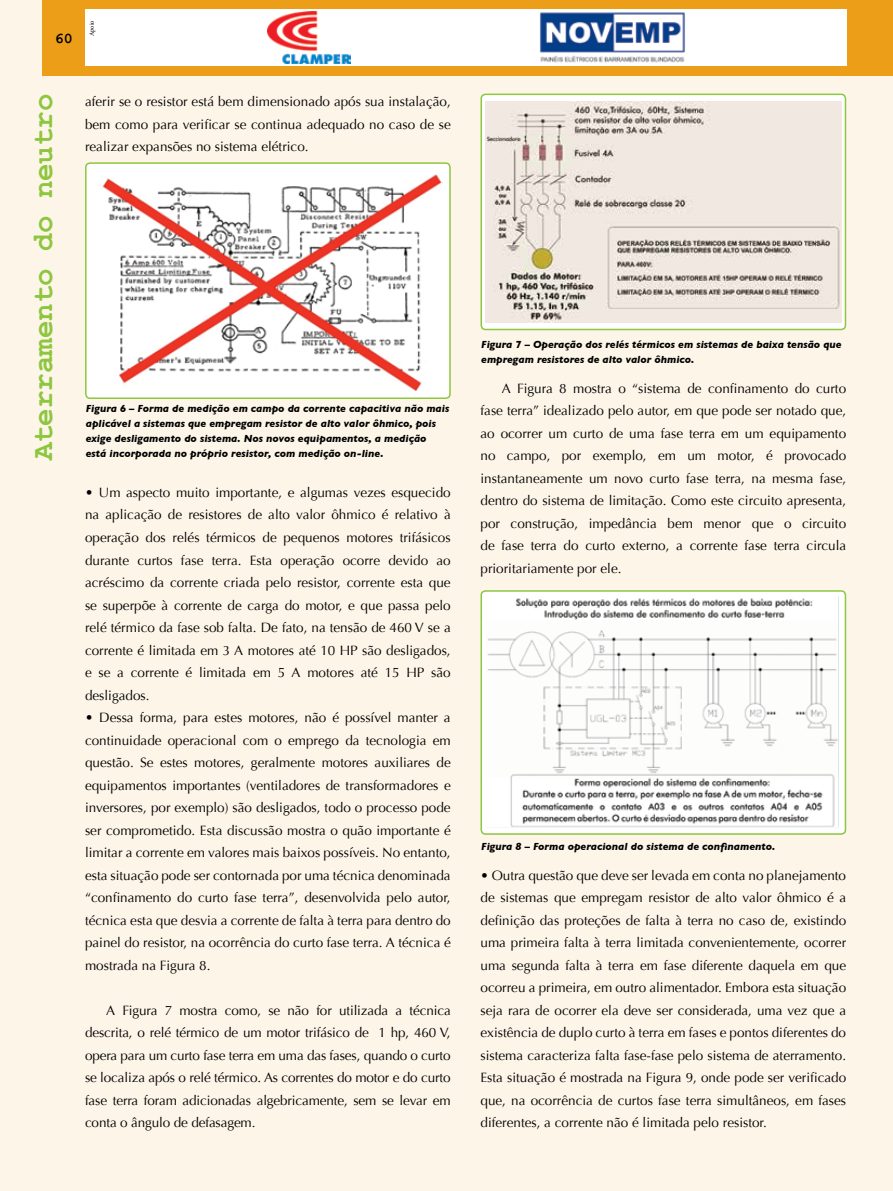
<style>
.page{position:relative;width:893px;height:1191px;background:#fdf5e8}
.page>*{position:absolute;margin:0;border:0;box-sizing:border-box;transform-origin:0 0}
.t1{font:700 30px "Courier New";color:#8dc63f}
.t2{font:700 15px "Courier New";color:#000}
.t3{font:13.5px/22.5px "Optima";color:#000;text-align:justify}
.t4{font:italic 700 10.5px/15px "Gill Sans";color:#000}
.t5{font:6.3px "Minion Pro";letter-spacing:-.005em;color:#000}
</style>
<div class="page">
<div style="left:43px;top:0;width:850px;height:76px;background:#ed9e19"></div>
<div style="left:85px;top:9px;width:761px;height:57px;background:#fff"></div>
<img style="left:268px;top:11px;width:82px;height:52px">
<img style="left:540px;top:12px;width:145px;height:51px">
<div style="left:86px;top:163px;width:364px;height:235px;background:#fff;border-radius:4px"></div>
<div style="left:85px;top:162px;width:366px;height:237px;border:2px solid #8dc63f;border-radius:4px"></div>
<div style="left:481px;top:94px;width:364px;height:235px;background:#fff;border-radius:4px"></div>
<div style="left:480px;top:94px;width:366px;height:236px;border:2px solid #8dc63f;border-radius:4px"></div>
<img style="left:102px;top:174px;width:340px;height:217px">
<img style="left:485px;top:101px;width:356px;height:221px">
<div style="left:481px;top:591px;width:364px;height:243px;background:#fff;border-radius:4px"></div>
<div style="left:480px;top:590px;width:366px;height:244px;border:2px solid #8dc63f;border-radius:4px"></div>
<img style="left:487px;top:596px;width:352px;height:232px">
<p class="t2" style="left:55px;top:29px;width:19px">60</p>
<p class="t5" style="left:88px;top:36px;width:17px;rotate:-90deg">Apoio</p>
<h1 class="t1" style="left:24px;top:460px;width:368px;rotate:-90deg">Aterramento do neutro</h1>
<p class="t3" style="left:85px;top:90px;width:367px">aferir se o resistor está bem dimensionado após sua instalação, bem como para verificar se continua adequado no caso de se realizar expansões no sistema elétrico.</p>
<p class="t3" style="left:85px;top:481px;width:367px">• Um aspecto muito importante, e algumas vezes esquecido na aplicação de resistores de alto valor ôhmico é relativo à operação dos relés térmicos de pequenos motores trifásicos durante curtos fase terra. Esta operação ocorre devido ao acréscimo da corrente criada pelo resistor, corrente esta que se superpõe à corrente de carga do motor, e que passa pelo relé térmico da fase sob falta. De fato, na tensão de 460 V se a corrente é limitada em 3 A motores até 10 HP são desligados, e se a corrente é limitada em 5 A motores até 15 HP são desligados.</p>
<p class="t3" style="left:85px;top:706px;width:367px">• Dessa forma, para estes motores, não é possível manter a continuidade operacional com o emprego da tecnologia em questão. Se estes motores, geralmente motores auxiliares de equipamentos importantes (ventiladores de transformadores e inversores, por exemplo) são desligados, todo o processo pode ser comprometido. Esta discussão mostra o quão importante é limitar a corrente em valores mais baixos possíveis. No entanto, esta situação pode ser contornada por uma técnica denominada “confinamento do curto fase terra”, desenvolvida pelo autor, técnica esta que desvia a corrente de falta à terra para dentro do painel do resistor, na ocorrência do curto fase terra. A técnica é mostrada na Figura 8.</p>
<p class="t3" style="left:85px;top:999px;width:367px;text-indent:21px">A Figura 7 mostra como, se não for utilizada a técnica descrita, o relé térmico de um motor trifásico de 1 hp, 460 V, opera para um curto fase terra em uma das fases, quando o curto se localiza após o relé térmico. As correntes do motor e do curto fase terra foram adicionadas algebricamente, sem se levar em conta o ângulo de defasagem.</p>
<p class="t4" style="left:86px;top:400px;width:365px">Figura 6 – Forma de medição em campo da corrente capacitiva não mais aplicável a sistemas que empregam resistor de alto valor ôhmico, pois exige desligamento do sistema. Nos novos equipamentos, a medição está incorporada no próprio resistor, com medição on-line.</p>
<p class="t4" style="left:481px;top:336px;width:362px">Figura 7 – Operação dos relés térmicos em sistemas de baixa tensão que empregam resistores de alto valor ôhmico.</p>
<p class="t3" style="left:480px;top:377px;width:367px;text-indent:21px">A Figura 8 mostra o “sistema de confinamento do curto fase terra” idealizado pelo autor, em que pode ser notado que, ao ocorrer um curto de uma fase terra em um equipamento no campo, por exemplo, em um motor, é provocado instantaneamente um novo curto fase terra, na mesma fase, dentro do sistema de limitação. Como este circuito apresenta, por construção, impedância bem menor que o circuito de fase terra do curto externo, a corrente fase terra circula prioritariamente por ele.</p>
<p class="t4" style="left:481px;top:838px;width:295px">Figura 8 – Forma operacional do sistema de confinamento.</p>
<p class="t3" style="left:480px;top:864px;width:367px">• Outra questão que deve ser levada em conta no planejamento de sistemas que empregam resistor de alto valor ôhmico é a definição das proteções de falta à terra no caso de, existindo uma primeira falta à terra limitada convenientemente, ocorrer uma segunda falta à terra em fase diferente daquela em que ocorreu a primeira, em outro alimentador. Embora esta situação seja rara de ocorrer ela deve ser considerada, uma vez que a existência de duplo curto à terra em fases e pontos diferentes do sistema caracteriza falta fase-fase pelo sistema de aterramento.<br>Esta situação é mostrada na Figura 9, onde pode ser verificado que, na ocorrência de curtos fase terra simultâneos, em fases diferentes, a corrente não é limitada pelo resistor.</p>
</div>
